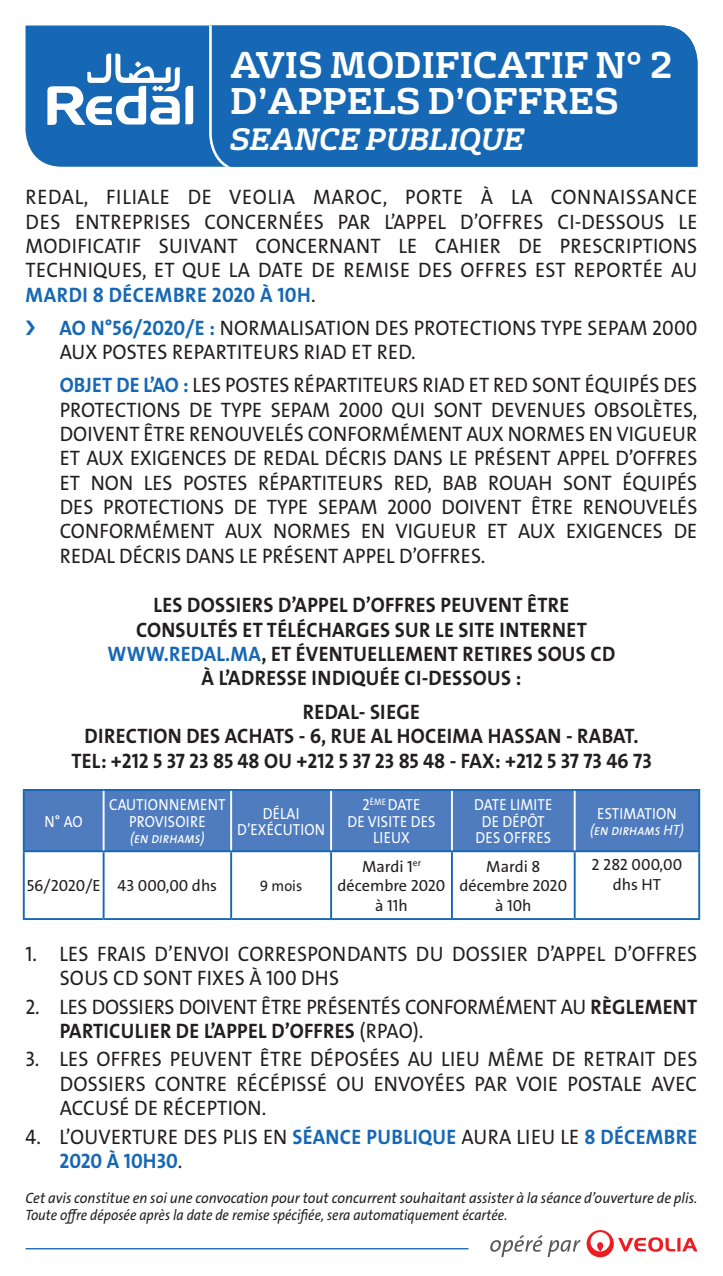
<style>
.page{position:relative;width:723px;height:1276px;background:#fff}
.page>*{position:absolute;margin:0;border:0;box-sizing:border-box;transform-origin:0 0}
.t1{font:700 36px/36.3px "FS Rufus";color:#fff;scale:.94 1}
.t2{font:italic 700 30px "FS Rufus";color:#fff;scale:.94 1}
.t3{font:21px/24.3px "The Sans Veolia W5 Pla";letter-spacing:.015em;color:#231f20;text-align:justify;scale:.95 1}
.t4{font:21px/24.3px "The Sans Veolia W7 Bld";letter-spacing:.015em;color:#231f20;text-align:center;scale:.95 1}
.t5{font:21px/24.3px "The Sans Veolia W5 Pla";letter-spacing:-.01em;color:#231f20;scale:.95 1}
.t6{font:16.2px/16.2px "The Sans Veolia W5 Pla";letter-spacing:.015em;color:#fff;text-align:center;scale:.9 1}
.t7{font:16.2px/19.5px "The Sans Veolia W5 Pla";color:#231f20;text-align:center}
.t8{font:15.3px "The Sans Veolia W5 Pla";color:#231f20;scale:.95 1}
.Pa1{font:15px "The Sans Veolia W5 Pla It";color:#231f20;scale:.95 1}
.Pa1-2{font:15px "The Sans Veolia W5 Pla It";color:#231f20;scale:.9 1}
.t9{font:15px "The Sans Veolia W5 Pla It";color:#fff;scale:.9 1}
.s1{font-family:"The Sans Veolia W7 Bld";color:#1768b4}
.s2{color:#1768b4}
.s3{font-family:"The Sans Veolia W7 Bld"}
</style>
<div class="page">
<svg style="left:490px;top:1235px;width:90px;height:22px"></svg>
<svg style="left:586px;top:1230px;width:111px;height:27px"></svg>
<div style="left:25px;top:791px;width:673px;height:59px;background:#4e7cbf"></div>
<hr style="left:23px;top:789px;width:81px;height:2px;background:#1768b4">
<hr style="left:23px;top:791px;width:2px;height:59px;background:#1768b4">
<hr style="left:104px;top:789px;width:127px;height:2px;background:#1768b4">
<hr style="left:231px;top:789px;width:100px;height:2px;background:#1768b4">
<hr style="left:331px;top:789px;width:121px;height:2px;background:#1768b4">
<hr style="left:452px;top:789px;width:123px;height:2px;background:#1768b4">
<hr style="left:575px;top:789px;width:125px;height:2px;background:#1768b4">
<hr style="left:698px;top:791px;width:2px;height:59px;background:#1768b4">
<hr style="left:23px;top:850px;width:81px;height:2px;background:#1768b4">
<hr style="left:23px;top:852px;width:2px;height:66px;background:#1768b4">
<hr style="left:104px;top:850px;width:127px;height:2px;background:#1768b4">
<hr style="left:103px;top:852px;width:2px;height:66px;background:#1768b4">
<hr style="left:231px;top:850px;width:100px;height:2px;background:#1768b4">
<hr style="left:230px;top:852px;width:2px;height:66px;background:#1768b4">
<hr style="left:331px;top:850px;width:121px;height:2px;background:#1768b4">
<hr style="left:330px;top:852px;width:2px;height:66px;background:#1768b4">
<hr style="left:452px;top:850px;width:123px;height:2px;background:#1768b4">
<hr style="left:451px;top:852px;width:2px;height:66px;background:#1768b4">
<hr style="left:575px;top:850px;width:125px;height:2px;background:#1768b4">
<hr style="left:574px;top:852px;width:2px;height:66px;background:#1768b4">
<hr style="left:698px;top:852px;width:2px;height:66px;background:#1768b4">
<hr style="left:23px;top:918px;width:81px;height:2px;background:#1768b4">
<hr style="left:104px;top:918px;width:127px;height:2px;background:#1768b4">
<hr style="left:231px;top:918px;width:100px;height:2px;background:#1768b4">
<hr style="left:331px;top:918px;width:121px;height:2px;background:#1768b4">
<hr style="left:452px;top:918px;width:123px;height:2px;background:#1768b4">
<hr style="left:575px;top:918px;width:125px;height:2px;background:#1768b4">
<hr style="left:103px;top:791px;width:2px;height:59px;background:#fff">
<hr style="left:230px;top:791px;width:2px;height:59px;background:#fff">
<hr style="left:330px;top:791px;width:2px;height:59px;background:#fff">
<hr style="left:451px;top:791px;width:2px;height:59px;background:#fff">
<hr style="left:574px;top:791px;width:2px;height:59px;background:#fff">
<div style="left:26px;top:26px;width:182px;height:141px;background:#1768b4"></div>
<div style="left:208px;top:26px;width:489px;height:141px;background:#1768b4"></div>
<svg style="left:47px;top:54px;width:146px;height:71px"></svg>
<hr style="left:26px;top:1248px;width:442px;height:1px;background:#1768b4">
<p class="t1" style="left:230px;top:44px;width:473px">AVIS MODIFICATIF N° 2<br>D’APPELS D’OFFRES</p>
<p class="t2" style="left:230px;top:113px;width:315px">SEANCE PUBLIQUE</p>
<p class="t3" style="left:26px;top:185px;width:708px">REDAL, FILIALE DE VEOLIA MAROC, PORTE À LA CONNAISSANCE DES ENTREPRISES CONCERNÉES PAR L’APPEL D’OFFRES CI-DESSOUS LE MODIFICATIF SUIVANT CONCERNANT LE CAHIER DE PRESCRIPTIONS TECHNIQUES, ET QUE LA DATE DE REMISE DES OFFRES EST REPORTÉE AU <span class="s1">MARDI 8 DÉCEMBRE 2020 À 10H</span>.</p>
<p class="t3" style="left:60px;top:316px;width:673px"><span class="s1">AO N°56/2020/E :</span> NORMALISATION DES PROTECTIONS TYPE SEPAM 2000<br>AUX POSTES REPARTITEURS RIAD ET RED.</p>
<p class="t3" style="left:60px;top:373px;width:673px"><span class="s1">OBJET DE L’AO :</span> LES POSTES RÉPARTITEURS RIAD ET RED SONT ÉQUIPÉS DES PROTECTIONS DE TYPE SEPAM 2000 QUI SONT DEVENUES OBSOLÈTES, DOIVENT ÊTRE RENOUVELÉS CONFORMÉMENT AUX NORMES EN VIGUEUR ET AUX EXIGENCES DE REDAL DÉCRIS DANS LE PRÉSENT APPEL D’OFFRES ET NON LES POSTES RÉPARTITEURS RED, BAB ROUAH SONT ÉQUIPÉS DES PROTECTIONS DE TYPE SEPAM 2000 DOIVENT ÊTRE RENOUVELÉS CONFORMÉMENT AUX NORMES EN VIGUEUR ET AUX EXIGENCES DE REDAL DÉCRIS DANS LE PRÉSENT APPEL D’OFFRES.</p>
<p class="t4" style="left:108px;top:593px;width:536px">LES DOSSIERS D’APPEL D’OFFRES PEUVENT ÊTRE CONSULTÉS ET TÉLÉCHARGES SUR LE SITE INTERNET <span class="s2">WWW.REDAL.MA</span>, ET ÉVENTUELLEMENT RETIRES SOUS CD À L’ADRESSE INDIQUÉE CI-DESSOUS :</p>
<p class="t4" style="left:71px;top:699px;width:612px">REDAL- SIEGE<br>DIRECTION DES ACHATS - 6, RUE AL HOCEIMA HASSAN - RABAT.<br>TEL: +212 5 37 23 85 48 OU +212 5 37 23 85 48 - FAX: +212 5 37 73 46 73</p>
<p class="t6" style="left:45px;top:813px;width:44px">N° AO</p>
<p class="t6" style="left:109px;top:797px;width:131px">CAUTIONNEMENT<br>PROVISOIRE</p>
<p class="t9" style="left:130px;top:828px;width:84px">(en dirhams)</p>
<p class="t6" style="left:237px;top:805px;width:99px">DÉLAI<br>D’EXÉCUTION</p>
<p class="t6" style="left:348px;top:797px;width:99px">2<sup>ÈME</sup> DATE<br>DE VISITE DES<br>LIEUX</p>
<p class="t6" style="left:474px;top:797px;width:88px">DATE LIMITE<br>DE DÉPÔT<br>DES OFFRES</p>
<p class="t6" style="left:597px;top:805px;width:90px">ESTIMATION</p>
<p class="t9" style="left:590px;top:820px;width:106px">(en dirhams HT)</p>
<p class="t7" style="left:338px;top:856px;width:109px">Mardi 1<sup>er </sup>décembre 2020 à 11h</p>
<p class="t7" style="left:459px;top:856px;width:109px">Mardi 8 décembre 2020 à 10h</p>
<p class="t7" style="left:592px;top:855px;width:92px">2 282 000,00 dhs HT</p>
<p class="t3" style="left:60px;top:941px;width:673px;text-indent:-34px">1. LES FRAIS D’ENVOI CORRESPONDANTS DU DOSSIER D’APPEL D’OFFRES<br>SOUS CD SONT FIXES À 100 DHS</p>
<p class="t5" style="left:60px;top:994px;width:673px;text-indent:-34px">2. LES DOSSIERS DOIVENT ÊTRE PRÉSENTÉS CONFORMÉMENT AU <span class="s3">RÈGLEMENT<br>PARTICULIER DE L’APPEL D’OFFRES</span> (RPAO).</p>
<p class="t3" style="left:60px;top:1047px;width:673px;text-indent:-34px">3. LES OFFRES PEUVENT ÊTRE DÉPOSÉES AU LIEU MÊME DE RETRAIT DES DOSSIERS CONTRE RÉCÉPISSÉ OU ENVOYÉES PAR VOIE POSTALE AVEC ACCUSÉ DE RÉCEPTION.</p>
<p class="t3" style="left:60px;top:1124px;width:673px;text-indent:-34px">4. L’OUVERTURE DES PLIS EN <span class="s1">SÉANCE PUBLIQUE</span> AURA LIEU LE <span class="s1">8 DÉCEMBRE<br>2020 À 10H30</span>.</p>
<p class="Pa1" style="left:26px;top:1188px;width:709px">Cet avis constitue en soi une convocation pour tout concurrent souhaitant assister à la séance d’ouverture de plis.</p>
<p class="Pa1-2" style="left:26px;top:1205px;width:537px">Toute offre déposée après la date de remise spécifiée, sera automatiquement écartée.</p>
<p class="t7" style="left:27px;top:876px;width:75px">56/2020/E</p>
<p class="t7" style="left:118px;top:876px;width:101px">43 000,00 dhs</p>
<p class="t8" style="left:260px;top:875px;width:46px">9 mois</p>
</div>
